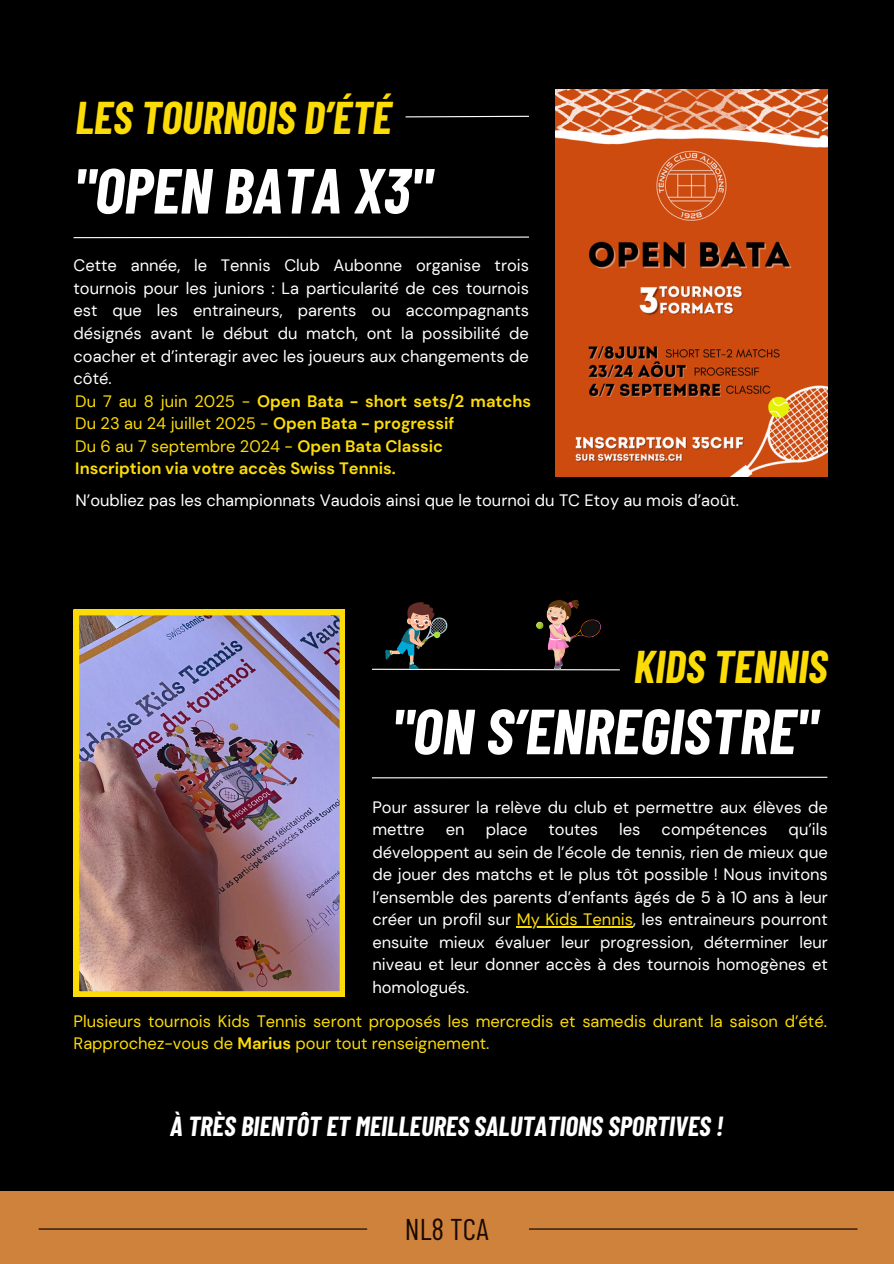
<style>
.page{position:relative;width:894px;height:1264px;background:#fff}
.page>*{position:absolute;margin:0;border:0;box-sizing:border-box;transform-origin:0 0}
.t1{font:italic 700 63.6px "Barlow Condensed";color:#fff}
.t2{font:italic 700 44.85px "Barlow Condensed";color:#fcdc08}
.t3{font:30px "Barlow Condensed";color:#190a02}
.t4{font:italic 700 27px "Barlow Condensed";color:#fff}
.t5{font:16.5px/22.5px "DM Sans";color:#fff;text-align:justify}
.t6{font:16.5px/22.5px "DM Sans";color:#fcdc08}
.t7{font:700 16.5px/22.5px "DM Sans";color:#fcdc08}
.s1{font-weight:400}
.s2{font-weight:700}
.s3{color:#fcdc08}
</style>
<div class="page">
<div style="left:0;top:0;width:893px;height:1263px;background:#000"></div>
<div style="left:0;top:1190px;width:893px;height:73px;background:#cf823b"></div>
<hr style="left:39px;top:1228px;width:328px;height:1px;background:#000">
<hr style="left:529px;top:1228px;width:328px;height:1px;background:#000">
<img style="left:555px;top:89px;width:271px;height:387px">
<svg style="left:73px;top:236px;width:456px;height:3px"></svg>
<svg style="left:405px;top:115px;width:124px;height:3px"></svg>
<img style="left:74px;top:609px;width:271px;height:387px">
<svg style="left:372px;top:776px;width:456px;height:3px"></svg>
<svg style="left:372px;top:601px;width:248px;height:70px"></svg>
<hr style="left:516px;top:926px;width:116px;height:1px;background:#fcdc08">
<p class="t2" style="left:75px;top:89px;width:317px">LES TOURNOIS D’ÉTÉ</p>
<h2 class="t1" style="left:74px;top:150px;width:359px">"OPEN BATA X3"</h2>
<p class="t5" style="left:74px;top:254px;width:457px">Cette année, le Tennis Club Aubonne organise trois tournois pour les juniors : La particularité de ces tournois est que les entraineurs, parents ou accompagnants désignés avant le début du match, ont la possibilité de coacher et d’interagir avec les joueurs aux changements de côté.</p>
<h1 class="t7" style="left:75px;top:389px;width:457px"><span class="s1">Du 7 au 8 juin 2025 -</span> Open Bata - short sets/2 matchs<br><span class="s1">Du 23 au 24 juillet 2025 -</span> Open Bata - progressif</h1>
<p class="t6" style="left:75px;top:434px;width:369px">Du 6 au 7 septembre 2024 - <span class="s2">Open Bata Classic</span></p>
<p class="t7" style="left:75px;top:457px;width:322px">Inscription via votre accès Swiss Tennis.</p>
<p class="t5" style="left:75px;top:489px;width:664px">N’oubliez pas les championnats Vaudois ainsi que le tournoi du TC Etoy au mois d’août.</p>
<p class="t2" style="left:633px;top:638px;width:195px">KIDS TENNIS</p>
<p class="t1" style="left:391px;top:690px;width:427px">"ON S’ENREGISTRE"</p>
<p class="t5" style="left:372px;top:795px;width:457px">Pour assurer la relève du club et permettre aux élèves de mettre</p>
<p class="t5" style="left:445px;top:818px;width:20px">en</p>
<p class="t5" style="left:485px;top:818px;width:43px">place</p>
<p class="t5" style="left:548px;top:818px;width:51px">toutes</p>
<p class="t5" style="left:619px;top:818px;width:23px">les</p>
<p class="t5" style="left:661px;top:818px;width:107px">compétences</p>
<p class="t5" style="left:372px;top:818px;width:457px;text-indent:416px">qu’ils développent au sein de l’école de tennis, rien de mieux que de jouer des matchs et le plus tôt possible ! Nous invitons l’ensemble des parents d’enfants âgés de 5 à 10 ans à leur créer un profil sur <span class="s3">My Kids Tennis</span>, les entraineurs pourront</p>
<p class="t5" style="left:372px;top:930px;width:457px">ensuite mieux évaluer leur progression, déterminer leur niveau et leur donner accès à des tournois homogènes et homologués.</p>
<p class="t6" style="left:74px;top:1009px;width:754px">Plusieurs tournois Kids Tennis seront proposés les mercredis et samedis durant la saison d’été.<br>Rapprochez-vous de <span class="s2">Marius</span> pour tout renseignement.</p>
<h2 class="t4" style="left:170px;top:1108px;width:554px">À TRÈS BIENTÔT ET MEILLEURES SALUTATIONS SPORTIVES !</h2>
<p class="t3" style="left:405px;top:1209px;width:85px">NL8 TCA</p>
</div>
